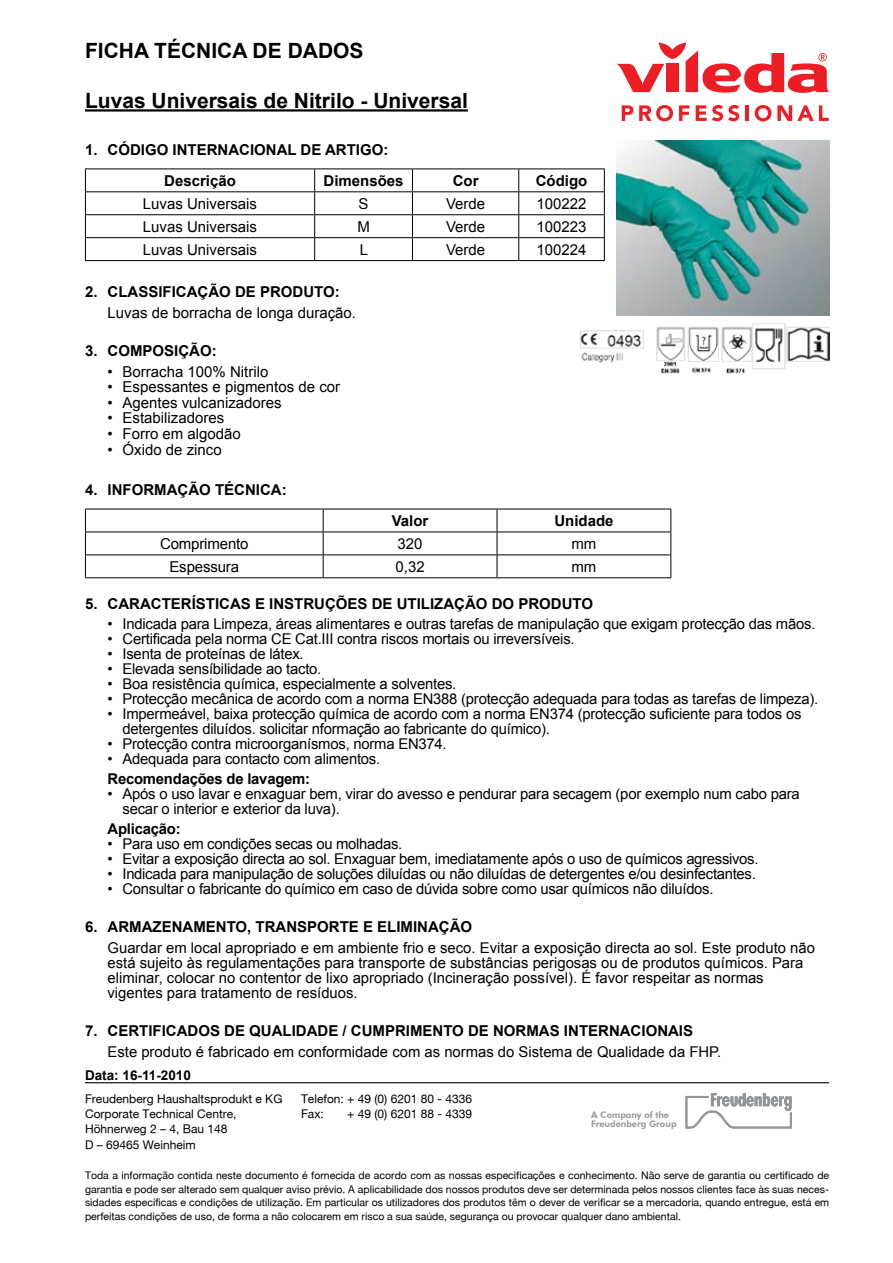
<style>
.page{position:relative;width:893px;height:1263px;background:#fff}
.page>*{position:absolute;margin:0;border:0;box-sizing:border-box;transform-origin:0 0}
.t1{font:700 21px "Arial";color:#000}
.t2{font:700 15px/30.8px "Arial";color:#000}
.t3{font:15px "Arial";color:#000}
.t4{font:14.85px/15px "Arial";letter-spacing:-.015em;color:#000}
.t5{font:700 14.85px "Arial";letter-spacing:-.015em;color:#000}
.t6{font:700 13.5px "Arial";color:#000}
.t7{font:12px/16.5px "Helvetica Neue Roman";color:#000}
.t8{font:10.5px/13.5px "Helvetica Neue Roman";color:#000;text-align:justify}
.t9{font:800 9px/9px "Futura BT";color:#939598}
</style>
<div class="page">
<hr style="left:85px;top:1082px;width:744px;height:1px;background:#000">
<svg style="left:617px;top:43px;width:212px;height:50px"></svg>
<svg style="left:622px;top:105px;width:11px;height:16px"></svg>
<svg style="left:639px;top:105px;width:34px;height:16px"></svg>
<svg style="left:679px;top:105px;width:10px;height:16px"></svg>
<svg style="left:696px;top:105px;width:43px;height:16px"></svg>
<hr style="left:745px;top:105px;width:4px;height:16px;background:#ed1d24">
<svg style="left:755px;top:105px;width:16px;height:16px"></svg>
<svg style="left:777px;top:105px;width:52px;height:16px"></svg>
<hr style="left:85px;top:109px;width:383px;height:3px;background:#000">
<hr style="left:85px;top:169px;width:230px;height:1px;background:#000">
<hr style="left:315px;top:169px;width:97px;height:1px;background:#000">
<hr style="left:412px;top:169px;width:107px;height:1px;background:#000">
<hr style="left:519px;top:169px;width:86px;height:1px;background:#000">
<hr style="left:85px;top:191px;width:230px;height:1px;background:#000">
<hr style="left:315px;top:191px;width:97px;height:1px;background:#000">
<hr style="left:412px;top:191px;width:107px;height:1px;background:#000">
<hr style="left:519px;top:191px;width:86px;height:1px;background:#000">
<hr style="left:85px;top:214px;width:230px;height:1px;background:#000">
<hr style="left:315px;top:214px;width:97px;height:1px;background:#000">
<hr style="left:412px;top:214px;width:107px;height:1px;background:#000">
<hr style="left:519px;top:214px;width:86px;height:1px;background:#000">
<hr style="left:85px;top:237px;width:230px;height:1px;background:#000">
<svg style="left:85px;top:169px;width:1px;height:91px"></svg>
<hr style="left:315px;top:237px;width:97px;height:1px;background:#000">
<svg style="left:314px;top:169px;width:1px;height:91px"></svg>
<hr style="left:412px;top:237px;width:107px;height:1px;background:#000">
<svg style="left:412px;top:169px;width:1px;height:91px"></svg>
<hr style="left:519px;top:237px;width:86px;height:1px;background:#000">
<svg style="left:518px;top:169px;width:1px;height:91px"></svg>
<svg style="left:604px;top:169px;width:1px;height:91px"></svg>
<hr style="left:85px;top:260px;width:230px;height:1px;background:#000">
<hr style="left:315px;top:260px;width:97px;height:1px;background:#000">
<hr style="left:412px;top:260px;width:107px;height:1px;background:#000">
<hr style="left:519px;top:260px;width:86px;height:1px;background:#000">
<hr style="left:85px;top:509px;width:238px;height:1px;background:#000">
<hr style="left:323px;top:509px;width:174px;height:1px;background:#000">
<hr style="left:497px;top:509px;width:174px;height:1px;background:#000">
<hr style="left:85px;top:532px;width:238px;height:1px;background:#000">
<hr style="left:323px;top:532px;width:174px;height:1px;background:#000">
<hr style="left:497px;top:532px;width:174px;height:1px;background:#000">
<hr style="left:85px;top:554px;width:238px;height:1px;background:#000">
<svg style="left:85px;top:509px;width:1px;height:68px"></svg>
<hr style="left:323px;top:554px;width:174px;height:1px;background:#000">
<svg style="left:323px;top:509px;width:1px;height:68px"></svg>
<hr style="left:497px;top:554px;width:174px;height:1px;background:#000">
<svg style="left:497px;top:509px;width:1px;height:68px"></svg>
<svg style="left:670px;top:509px;width:1px;height:68px"></svg>
<hr style="left:85px;top:577px;width:238px;height:1px;background:#000">
<hr style="left:323px;top:577px;width:174px;height:1px;background:#000">
<hr style="left:497px;top:577px;width:174px;height:1px;background:#000">
<svg style="left:685px;top:1093px;width:107px;height:35px"></svg>
<img style="left:617px;top:140px;width:212px;height:175px">
<img style="left:580px;top:323px;width:249px;height:51px">
<h1 class="t1" style="left:85px;top:37px;width:280px">FICHA TÉCNICA DE DADOS</h1>
<h1 class="t1" style="left:85px;top:87px;width:384px">Luvas Universais de Nitrilo - Universal</h1>
<p class="t2" style="left:164px;top:135px;width:226px;text-indent:-79px">1. CÓDIGO INTERNACIONAL DE ARTIGO:<br>Descrição</p>
<p class="t2" style="left:324px;top:166px;width:82px">Dimensões</p>
<p class="t2" style="left:453px;top:166px;width:27px">Cor</p>
<p class="t2" style="left:536px;top:166px;width:53px">Código</p>
<p class="t3" style="left:143px;top:194px;width:116px">Luvas Universais</p>
<p class="t3" style="left:359px;top:194px;width:12px">S</p>
<p class="t3" style="left:446px;top:194px;width:41px">Verde</p>
<p class="t3" style="left:537px;top:194px;width:52px">100222</p>
<p class="t3" style="left:143px;top:217px;width:116px">Luvas Universais</p>
<p class="t3" style="left:357px;top:217px;width:14px">M</p>
<p class="t3" style="left:446px;top:217px;width:41px">Verde</p>
<p class="t3" style="left:537px;top:217px;width:52px">100223</p>
<p class="t3" style="left:143px;top:239px;width:116px">Luvas Universais</p>
<p class="t3" style="left:360px;top:239px;width:10px">L</p>
<p class="t3" style="left:446px;top:239px;width:41px">Verde</p>
<p class="t3" style="left:536px;top:239px;width:52px">100224</p>
<p class="t2" style="left:85px;top:277px;width:256px">2. CLASSIFICAÇÃO DE PRODUTO:</p>
<p class="t3" style="left:108px;top:303px;width:250px">Luvas de borracha de longa duração.</p>
<p class="t2" style="left:85px;top:336px;width:133px">3. COMPOSIÇÃO:</p>
<p class="t3" style="left:108px;top:361px;width:162px">• Borracha 100% Nitrilo</p>
<p class="t3" style="left:108px;top:377px;width:234px">• Espessantes e pigmentos de cor</p>
<p class="t3" style="left:108px;top:393px;width:176px">• Agentes vulcanizadores</p>
<p class="t3" style="left:108px;top:408px;width:118px">• Estabilizadores</p>
<p class="t3" style="left:108px;top:424px;width:135px">• Forro em algodão</p>
<p class="t3" style="left:108px;top:440px;width:116px">• Óxido de zinco</p>
<p class="t2" style="left:85px;top:475px;width:203px">4. INFORMAÇÃO TÉCNICA:</p>
<p class="t2" style="left:392px;top:506px;width:38px">Valor</p>
<p class="t2" style="left:554px;top:506px;width:61px">Unidade</p>
<p class="t3" style="left:160px;top:534px;width:90px">Comprimento</p>
<p class="t3" style="left:398px;top:534px;width:27px">320</p>
<p class="t3" style="left:571px;top:534px;width:26px">mm</p>
<p class="t3" style="left:169px;top:557px;width:71px">Espessura</p>
<p class="t3" style="left:395px;top:557px;width:31px">0,32</p>
<p class="t3" style="left:571px;top:557px;width:26px">mm</p>
<p class="t2" style="left:85px;top:589px;width:510px">5. CARACTERÍSTICAS E INSTRUÇÕES DE UTILIZAÇÃO DO PRODUTO</p>
<p class="t4" style="left:108px;top:616px;width:709px">• Indicada para Limpeza, áreas alimentares e outras tarefas de manipulação que exigam protecção das mãos.</p>
<p class="t4" style="left:108px;top:631px;width:469px">• Certificada pela norma CE Cat.III contra riscos mortais ou irreversíveis.</p>
<p class="t4" style="left:108px;top:646px;width:198px">• Isenta de proteínas de látex.</p>
<p class="t4" style="left:108px;top:661px;width:215px">• Elevada sensíbilidade ao tacto.</p>
<p class="t4" style="left:108px;top:676px;width:350px">• Boa resistência química, especialmente a solventes.</p>
<p class="t4" style="left:108px;top:691px;width:712px">• Protecção mecânica de acordo com a norma EN388 (protecção adequada para todas as tarefas de limpeza).</p>
<p class="t4" style="left:123px;top:706px;width:680px;text-indent:-15px">• Impermeável, baixa protecção química de acordo com a norma EN374 (protecção suficiente para todos os detergentes diluídos. solicitar nformação ao fabricante do químico).</p>
<p class="t4" style="left:108px;top:736px;width:341px">• Protecção contra microorganísmos, norma EN374.</p>
<p class="t4" style="left:108px;top:751px;width:274px">• Adequada para contacto com alimentos.</p>
<p class="t5" style="left:108px;top:769px;width:204px">Recomendações de lavagem:</p>
<p class="t4" style="left:123px;top:786px;width:679px;text-indent:-15px">• Após o uso lavar e enxaguar bem, virar do avesso e pendurar para secagem (por exemplo num cabo para secar o interior e exterior da luva).</p>
<p class="t5" style="left:108px;top:819px;width:75px">Aplicação:</p>
<p class="t4" style="left:108px;top:836px;width:296px">• Para uso em condições secas ou molhadas.</p>
<p class="t4" style="left:108px;top:851px;width:652px">• Evitar a exposição directa ao sol. Enxaguar bem, imediatamente após o uso de químicos agressivos.</p>
<p class="t4" style="left:108px;top:866px;width:650px">• Indicada para manipulação de soluções diluídas ou não diluídas de detergentes e/ou desinfectantes.</p>
<p class="t4" style="left:108px;top:881px;width:607px">• Consultar o fabricante do químico em caso de dúvida sobre como usar químicos não diluídos.</p>
<p class="t2" style="left:85px;top:912px;width:389px">6. ARMAZENAMENTO, TRANSPORTE E ELIMINAÇÃO</p>
<p class="t4" style="left:108px;top:940px;width:709px">Guardar em local apropriado e em ambiente frio e seco. Evitar a exposição directa ao sol. Este produto não está sujeito às regulamentações para transporte de substâncias perigosas ou de produtos químicos. Para eliminar, colocar no contentor de lixo apropriado (Incineração possível). É favor respeitar as normas vigentes para tratamento de resíduos.</p>
<p class="t2" style="left:85px;top:1016px;width:610px">7. CERTIFICADOS DE QUALIDADE / CUMPRIMENTO DE NORMAS INTERNACIONAIS</p>
<p class="t4" style="left:108px;top:1044px;width:615px">Este produto é fabricado em conformidade com as normas do Sistema de Qualidade da FHP.</p>
<p class="t6" style="left:85px;top:1066px;width:107px">Data: 16-11-2010</p>
<p class="t7" style="left:85px;top:1090px;width:199px">Freudenberg Haushaltsprodukt e KG</p>
<p class="t7" style="left:301px;top:1090px;width:173px">Telefon: + 49 (0) 6201 80 - 4336</p>
<p class="t7" style="left:85px;top:1105px;width:153px">Corporate Technical Centre,</p>
<p class="t7" style="left:301px;top:1105px;width:24px">Fax:</p>
<p class="t7" style="left:347px;top:1105px;width:126px">+ 49 (0) 6201 88 - 4339</p>
<p class="t7" style="left:85px;top:1120px;width:144px">Höhnerweg 2 – 4, Bau 148<br>D – 69465 Weinheim</p>
<p class="t8" style="left:85px;top:1169px;width:746px">Toda a informação contida neste documento é fornecida de acordo com as nossas especificações e conhecimento. Não serve de garantia ou certificado de garantia e pode ser alterado sem qualquer aviso prévio. A aplicabilidade dos nossos produtos deve ser determinada pelos nossos clientes face às suas neces&shy;sidades específicas e condições de utilização. Em particular os utilizadores dos produtos têm o dever de verificar se a mercadoria, quando entregue, está em perfeitas condições de uso, de forma a não colocarem em risco a sua saúde, segurança ou provocar qualquer dano ambiental.</p>
<p class="t9" style="left:591px;top:1110px;width:87px">A Company of the<br>Freudenberg Group</p>
</div>
